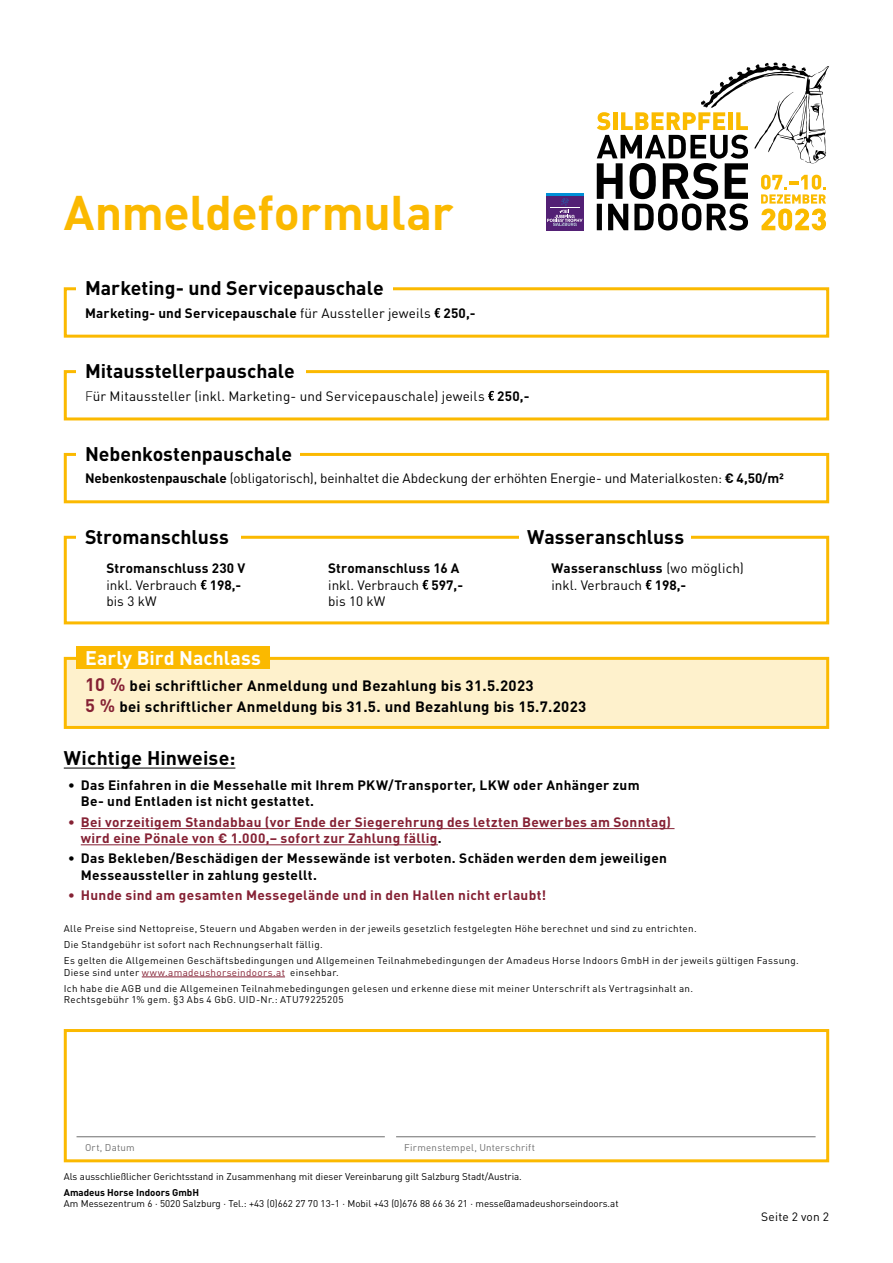
<style>
.page{position:relative;width:893px;height:1263px;background:#fff}
.page>*{position:absolute;margin:0;border:0;box-sizing:border-box;transform-origin:0 0}
.t1{font:700 48px "DIN Pro";letter-spacing:-.005em;color:#fbb900}
.Titelchen{font:700 19.5px "DIN Pro";color:#000}
.Titelchen-2{font:700 19.5px "DIN Pro";color:#fff}
.t2{font:700 14.85px "DIN Pro";letter-spacing:.02em;color:#000}
.t3{font:700 13.5px/16.2px "DIN Pro";letter-spacing:.02em;color:#000}
.t4{font:13.5px "DIN Pro";color:#000}
.t5{font:700 13.5px/16.2px "DIN Pro";letter-spacing:.02em;color:#852134}
.t6{font:12px "DIN Pro";letter-spacing:.02em;color:#000}
.t7{font:9.75px/11.7px "DIN Pro";letter-spacing:.035em;color:#000}
.t8{font:9.75px/11.7px "DIN Pro";color:#000}
.Formular_Text{font:9.75px "DIN Pro";letter-spacing:.025em;color:#6e6e6e}
.s1{font-weight:400}
.s2{font-weight:300}
.s3{font-weight:700}
.s4{font-size:18px;color:#852134}
.s5{color:#000}
.s6{color:#852134}
</style>
<div class="page">
<hr style="left:142px;top:977px;width:143px;height:1px;background:#852134">
<hr style="left:64px;top:767px;width:171px;height:1px;background:#000">
<hr style="left:81px;top:828px;width:593px;height:1px;background:#852134">
<hr style="left:81px;top:844px;width:357px;height:1px;background:#852134">
<svg style="left:201px;top:580px;width:6px;height:10px"></svg>
<svg style="left:422px;top:580px;width:6px;height:10px"></svg>
<svg style="left:646px;top:580px;width:6px;height:10px"></svg>
<div style="left:64px;top:287px;width:765px;height:51px;background:#fff;border:3px solid #fbb900"></div>
<svg style="left:434px;top:308px;width:6px;height:10px"></svg>
<div style="left:77px;top:276px;width:316px;height:23px;background:#fff"></div>
<div style="left:64px;top:370px;width:765px;height:50px;background:#fff;border:3px solid #fbb900"></div>
<svg style="left:488px;top:391px;width:6px;height:10px"></svg>
<div style="left:77px;top:359px;width:229px;height:23px;background:#fff"></div>
<div style="left:64px;top:453px;width:765px;height:50px;background:#fff;border:3px solid #fbb900"></div>
<div style="left:77px;top:442px;width:223px;height:23px;background:#fff"></div>
<div style="left:64px;top:657px;width:765px;height:72px;background:#fef1cc;border:3px solid #fbb900"></div>
<div style="left:77px;top:646px;width:193px;height:23px;background:#fbb900"></div>
<div style="left:64px;top:536px;width:765px;height:88px;border:3px solid #fbb900"></div>
<div style="left:77px;top:525px;width:164px;height:23px;background:#fff"></div>
<div style="left:519px;top:525px;width:172px;height:23px;background:#fff"></div>
<svg style="left:597px;top:63px;width:232px;height:167px"></svg>
<div style="left:546px;top:196px;width:37px;height:34px;background:#532075"></div>
<hr style="left:546px;top:193px;width:37px;height:3px;background:#0090d7">
<svg style="left:547px;top:198px;width:36px;height:28px"></svg>
<div style="left:64px;top:1029px;width:765px;height:133px;background:#fff;border:3px solid #fbb900"></div>
<hr style="left:77px;top:1136px;width:308px;height:1px;background:#6e6e6e">
<hr style="left:396px;top:1136px;width:420px;height:1px;background:#6e6e6e">
<p class="t1" style="left:64px;top:181px;width:391px">Anmeldeformular</p>
<p class="Titelchen" style="left:85px;top:275px;width:300px">Marketing- und Servicepauschale</p>
<p class="t3" style="left:85px;top:304px;width:392px">Marketing- und Servicepauschale <span class="s1">für Aussteller jeweils</span> 250,-</p>
<p class="Titelchen" style="left:85px;top:358px;width:211px">Mitausstellerpauschale</p>
<p class="t4" style="left:85px;top:387px;width:446px"><span class="s2">F</span>ür Mitaussteller (inkl. Marketing- und Servicepauschale) jeweils <span class="s3">250,-</span></p>
<p class="Titelchen" style="left:85px;top:441px;width:209px">Nebenkostenpauschale</p>
<p class="t4" style="left:85px;top:469px;width:700px"><span class="s3">Nebenkostenpauschale</span> (obligatorisch), beinhaltet die Abdeckung der erhöhten Energie- und Materialkosten: <span class="s3">€ 4,50/m²</span></p>
<p class="Titelchen" style="left:85px;top:523px;width:145px">Stromanschluss</p>
<p class="Titelchen" style="left:527px;top:523px;width:158px">Wasseranschluss</p>
<p class="t3" style="left:107px;top:560px;width:140px">Stromanschluss 230 V</p>
<p class="t4" style="left:107px;top:576px;width:136px">inkl. Verbrauch <span class="s3">198,-</span></p>
<p class="t4" style="left:107px;top:592px;width:52px">bis 3 kW</p>
<p class="Titelchen-2" style="left:85px;top:645px;width:177px">Early Bird Nachlass</p>
<p class="t3" style="left:328px;top:560px;width:133px">Stromanschluss 16 A</p>
<p class="t4" style="left:328px;top:576px;width:136px">inkl. Verbrauch <span class="s3">597,-</span></p>
<p class="t4" style="left:328px;top:592px;width:59px">bis 10 kW</p>
<p class="t3" style="left:551px;top:560px;width:194px">Wasseranschluss <span class="s1">(wo möglich)</span></p>
<p class="t4" style="left:551px;top:576px;width:136px">inkl. Verbrauch <span class="s3">198,-</span></p>
<p class="t2" style="left:85px;top:675px;width:450px"><span class="s4">10 %</span> bei schriftlicher Anmeldung und Bezahlung bis 31.5.2023</p>
<p class="t2" style="left:85px;top:697px;width:503px"><span class="s4">5 %</span> bei schriftlicher Anmeldung bis 31.5. und Bezahlung bis 15.7.2023</p>
<p class="Titelchen" style="left:64px;top:745px;width:173px">Wichtige Hinweise:</p>
<p class="t3" style="left:81px;top:777px;width:560px;text-indent:-13px">• Das Einfahren in die Messehalle mit Ihrem PKW/Transporter, LKW oder Anhänger zum<br>Be- und Entladen ist nicht gestattet.</p>
<p class="t5" style="left:81px;top:813px;width:592px;text-indent:-13px">• Bei vorzeitigem Standabbau (vor Ende der Siegerehrung des letzten Bewerbes am Sonntag) wird eine Pönale von € 1.000,– sofort zur Zahlung fällig<span class="s5">.</span></p>
<p class="t3" style="left:81px;top:850px;width:588px;text-indent:-13px">• Das Bekleben/Beschädigen der Messewände ist verboten. Schäden werden dem jeweiligen<br>Messeaussteller in zahlung gestellt.</p>
<p class="t5" style="left:68px;top:886px;width:480px">• Hunde sind am gesamten Messegelände und in den Hallen nicht erlaubt!</p>
<p class="t7" style="left:64px;top:922px;width:634px">Alle Preise sind Nettopreise, Steuern und Abgaben werden in der jeweils gesetzlich festgelegten Höhe berechnet und sind zu entrichten.</p>
<p class="t7" style="left:64px;top:938px;width:260px">Die Standgebühr ist sofort nach Rechnungserhalt fällig.</p>
<p class="t7" style="left:64px;top:954px;width:737px">Es gelten die Allgemeinen Geschäftsbedingungen und Allgemeinen Teilnahmebedingungen der Amadeus Horse Indoors GmbH in der jeweils gültigen Fassung.<br>Diese sind unter <span class="s6">www.amadeushorseindoors.at</span> einsehbar.</p>
<p class="t7" style="left:64px;top:982px;width:631px">Ich habe die AGB und die Allgemeinen Teilnahmebedingungen gelesen und erkenne diese mit meiner Unterschrift als Vertragsinhalt an.<br>Rechtsgebühr 1% gem. §3 Abs 4 GbG. UID-Nr.: ATU79225205</p>
<p class="Formular_Text" style="left:85px;top:1140px;width:51px">Ort, Datum</p>
<p class="Formular_Text" style="left:404px;top:1140px;width:132px">Firmenstempel, Unterschrift</p>
<p class="t8" style="left:64px;top:1170px;width:460px">Als ausschließlicher Gerichtsstand in Zusammenhang mit dieser Vereinbarung gilt Salzburg Stadt/Austria.</p>
<p class="t8" style="left:64px;top:1186px;width:556px"><span class="s3">Amadeus Horse Indoors GmbH<br></span>Am Messezentrum 6 · 5020 Salzburg · Tel.: +43 (0)662 27 70 13-1 · Mobil +43 (0)676 88 66 36 21 · messe@amadeushorseindoors.at</p>
<p class="t6" style="left:761px;top:1208px;width:70px">Seite 2 von 2</p>
</div>
